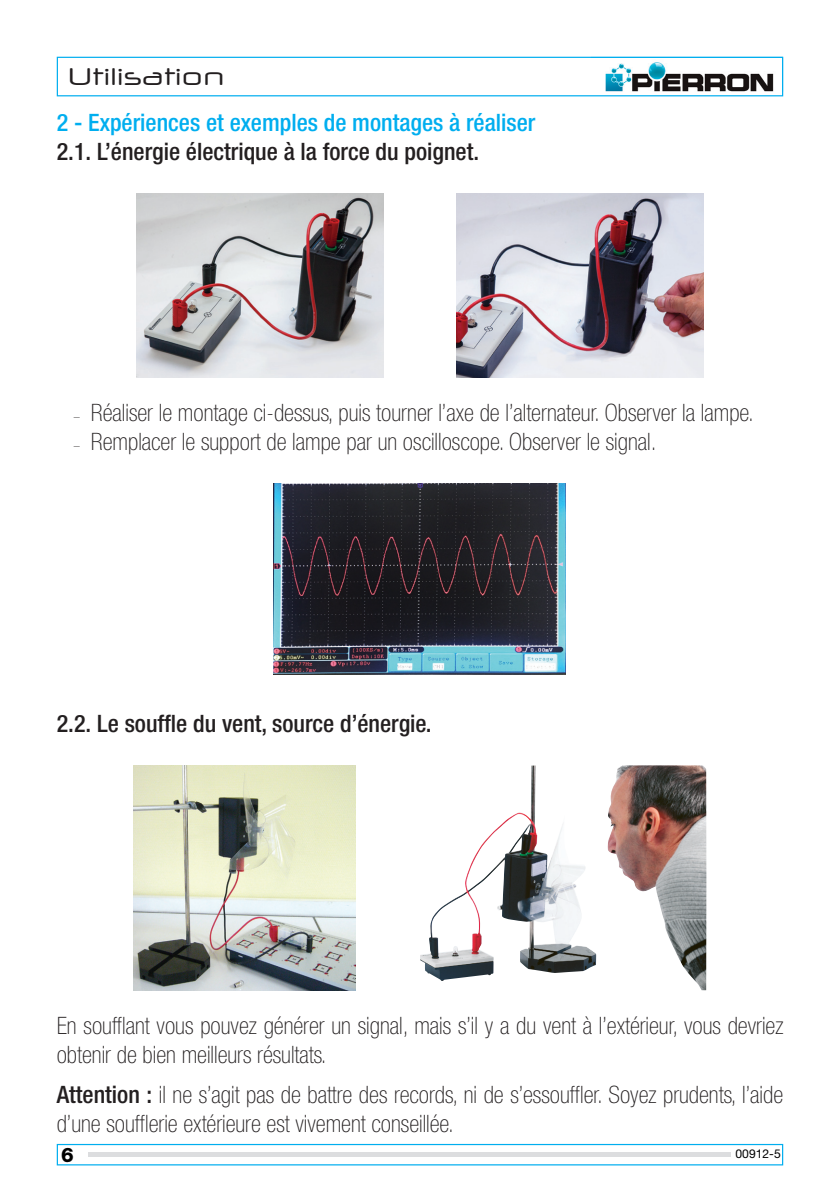
<style>
.page{position:relative;width:840px;height:1191px;background:#fff}
.page>*{position:absolute;margin:0;border:0;box-sizing:border-box;transform-origin:0 0}
.t1{font:100 condensed 24px/28.8px "Helvetica Neue LT Std";color:#231f20}
.t2{font:500 condensed 24px "Helvetica Neue LT Std";color:#231f20}
.t3{font:500 condensed 24px "Helvetica Neue LT Std";color:#00aeef}
.t4{font:24px "Neuropol X Free";color:#231f20}
.t5{font:800 20px "Helvetica Neue LT Std";color:#000}
.t6{font:12.2px "Helvetica Neue LT Std";color:#000}
.s1{font-size:12px}
.s2{font-weight:500}
</style>
<div class="page">
<svg style="left:57px;top:57px;width:725px;height:39px"></svg>
<svg style="left:57px;top:1143px;width:725px;height:22px"></svg>
<img style="left:590px;top:56px;width:194px;height:36px">
<img style="left:590px;top:57px;width:192px;height:35px">
<div style="left:88px;top:1152px;width:642px;height:5px;background:#dcdddf"></div>
<img style="left:137px;top:193px;width:246px;height:185px">
<img style="left:456px;top:193px;width:246px;height:185px">
<img style="left:274px;top:483px;width:291px;height:191px">
<img style="left:133px;top:765px;width:222px;height:225px">
<img style="left:420px;top:765px;width:286px;height:225px">
<p class="t4" style="left:68px;top:61px;width:158px">Utilisation</p>
<p class="t3" style="left:57px;top:108px;width:480px">2 - Expériences et exemples de montages à réaliser</p>
<p class="t2" style="left:57px;top:137px;width:423px">2.1. L’énergie électrique à la force du poignet.</p>
<p class="t1" style="left:74px;top:398px;width:681px"><span class="s1">–</span> Réaliser le montage ci-dessus, puis tourner l’axe de l’alternateur. Observer la lampe.</p>
<p class="t1" style="left:74px;top:427px;width:584px"><span class="s1">–</span> Remplacer le support de lampe par un oscilloscope. Observer le signal.</p>
<p class="t2" style="left:57px;top:709px;width:376px">2.2. Le souffle du vent, source d’énergie.</p>
<p class="t1" style="left:57px;top:1011px;width:727px">En soufflant vous pouvez générer un signal, mais s’il y a du vent à l’extérieur, vous devriez obtenir de bien meilleurs résultats.</p>
<p class="t1" style="left:57px;top:1079px;width:727px"><span class="s2">Attention :</span> il ne s’agit pas de battre des records, ni de s’essouffler. Soyez prudents, l’aide d’une soufflerie extérieure est vivement conseillée.</p>
<p class="t5" style="left:61px;top:1142px;width:14px">6</p>
<p class="t6" style="left:735px;top:1146px;width:47px">00912-5</p>
</div>
